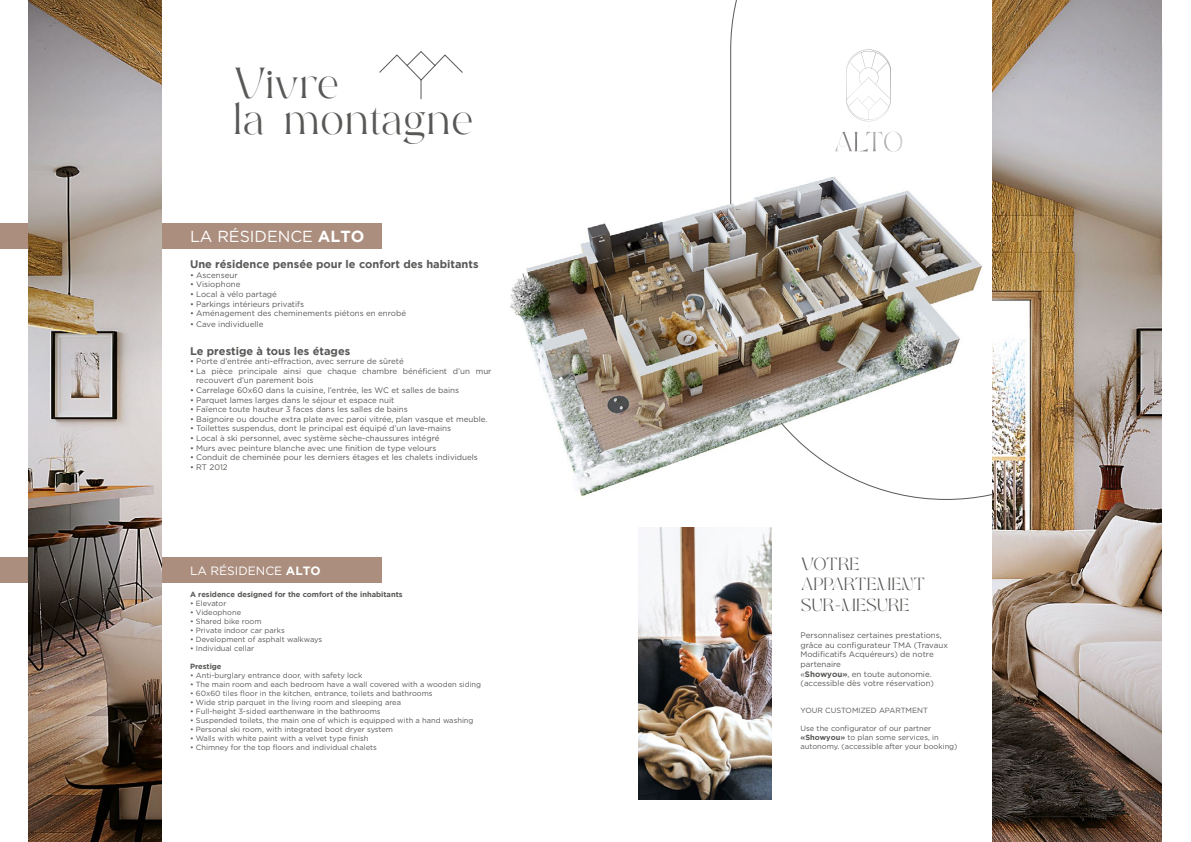
<style>
.page{position:relative;width:1191px;height:842px;background:#fff}
.page>*{position:absolute;margin:0;border:0;box-sizing:border-box;transform-origin:0 0}
.t1{font:42px/36px "PS Aelyn Regular";letter-spacing:-.065em;color:#585856}
.t2{font:17px/20.4px "PS Aelyn Regular";letter-spacing:-.055em;color:#585856}
.t3{font:16px "Gotham";color:#fff}
.t4{font:12px "Gotham";color:#fff}
.t5{font:700 11px "Gotham";color:#585856}
.t6{font:8px/9.6px "Gotham";color:#585856}
.t7{font:7.5px/9px "Gotham";color:#585856}
.t8{font:700 7.5px "Gotham";color:#585856}
.s1{font-weight:700}
</style>
<div class="page">
<img style="left:510px;top:204px;width:220px;height:293px">
<div style="left:0;top:223px;width:381px;height:26px;background:#ac8e7e"></div>
<div style="left:0;top:557px;width:381px;height:25px;background:#ac8e7e"></div>
<svg style="left:730px;top:0;width:262px;height:500px"></svg>
<img style="left:28px;top:0;width:133px;height:842px">
<img style="left:638px;top:527px;width:133px;height:272px">
<svg style="left:379px;top:51px;width:84px;height:49px"></svg>
<img style="left:992px;top:0;width:170px;height:842px">
<svg style="left:834px;top:49px;width:68px;height:103px"></svg>
<h1 class="t1" style="left:232px;top:67px;width:244px">Vivre<br>la montagne</h1>
<h3 class="t3" style="left:190px;top:226px;width:176px">LA RÉSIDENCE <span class="s1">ALTO</span></h3>
<h3 class="t5" style="left:190px;top:258px;width:290px">Une résidence pensée pour le confort des habitants</h3>
<p class="t6" style="left:190px;top:270px;width:49px">• Ascenseur</p>
<p class="t6" style="left:190px;top:280px;width:52px">• Visiophone</p>
<p class="t6" style="left:190px;top:289px;width:88px">• Local à vélo partagé</p>
<p class="t6" style="left:190px;top:299px;width:116px">• Parkings intérieurs privatifs</p>
<p class="t6" style="left:190px;top:308px;width:218px">• Aménagement des cheminements piétons en enrobé</p>
<p class="t6" style="left:190px;top:319px;width:75px">• Cave individuelle</p>
<h3 class="t5" style="left:190px;top:344px;width:162px">Le prestige à tous les étages</h3>
<p class="t6" style="left:190px;top:356px;width:215px">• Porte d’entrée anti-effraction, avec serrure de sûreté</p>
<p class="t6" style="left:196px;top:366px;width:297px;text-indent:-6px">• La pièce principale ainsi que chaque chambre bénéficient d’un mur recouvert d’un parement bois</p>
<p class="t6" style="left:190px;top:385px;width:271px">• Carrelage 60x60 dans la cuisine, l’entrée, les WC et salles de bains</p>
<p class="t6" style="left:190px;top:395px;width:206px">• Parquet lames larges dans le séjour et espace nuit</p>
<p class="t6" style="left:190px;top:404px;width:219px">• Faïence toute hauteur 3 faces dans les salles de bains</p>
<p class="t6" style="left:190px;top:414px;width:299px">• Baignoire ou douche extra plate avec paroi vitrée, plan vasque et meuble.</p>
<p class="t6" style="left:190px;top:424px;width:263px">• Toilettes suspendus, dont le principal est équipé d’un lave-mains</p>
<p class="t6" style="left:190px;top:433px;width:251px">• Local à ski personnel, avec système sèche-chaussures intégré</p>
<p class="t6" style="left:190px;top:443px;width:248px">• Murs avec peinture blanche avec une finition de type velours</p>
<p class="t6" style="left:190px;top:452px;width:289px">• Conduit de cheminée pour les derniers étages et les chalets individuels</p>
<p class="t6" style="left:190px;top:462px;width:39px">• RT 2012</p>
<h3 class="t4" style="left:190px;top:563px;width:132px">LA RÉSIDENCE <span class="s1">ALTO</span></h3>
<p class="t8" style="left:190px;top:590px;width:214px">A residence designed for the comfort of the inhabitants</p>
<p class="t7" style="left:190px;top:599px;width:38px">• Elevator</p>
<p class="t7" style="left:190px;top:608px;width:53px">• Videophone</p>
<p class="t7" style="left:190px;top:617px;width:73px">• Shared bike room</p>
<p class="t7" style="left:190px;top:626px;width:96px">• Private indoor car parks</p>
<p class="t7" style="left:190px;top:635px;width:134px">• Development of asphalt walkways</p>
<p class="t7" style="left:190px;top:644px;width:66px">• Individual cellar</p>
<p class="t8" style="left:190px;top:662px;width:33px">Prestige</p>
<p class="t7" style="left:190px;top:671px;width:174px">• Anti-burglary entrance door, with safety lock</p>
<p class="t7" style="left:190px;top:680px;width:293px">• The main room and each bedroom have a wall covered with a wooden siding</p>
<p class="t7" style="left:190px;top:689px;width:244px">• 60x60 tiles floor in the kitchen, entrance, toilets and bathrooms</p>
<p class="t7" style="left:190px;top:698px;width:212px">• Wide strip parquet in the living room and sleeping area</p>
<p class="t7" style="left:190px;top:707px;width:192px">• Full-height 3-sided earthenware in the bathrooms</p>
<p class="t7" style="left:190px;top:716px;width:285px">• Suspended toilets, the main one of which is equipped with a hand washing</p>
<p class="t7" style="left:190px;top:725px;width:205px">• Personal ski room, with integrated boot dryer system</p>
<p class="t7" style="left:190px;top:734px;width:180px">• Walls with white paint with a velvet type finish</p>
<p class="t7" style="left:190px;top:743px;width:188px">• Chimney for the top floors and individual chalets</p>
<h2 class="t2" style="left:800px;top:554px;width:127px">VOTRE<br>APPARTEMENT<br>SUR-MESURE</h2>
<p class="t6" style="left:800px;top:630px;width:149px">Personnalisez certaines prestations, grâce au configurateur TMA (Travaux<br>Modificatifs Acquéreurs) de notre partenaire<br>«<span class="s1">Showyou»</span>, en toute autonomie. (accessible dès votre réservation)</p>
<p class="t7" style="left:800px;top:706px;width:129px">YOUR CUSTOMIZED APARTMENT</p>
<p class="t7" style="left:800px;top:724px;width:158px">Use the configurator of our partner <span class="s1">«Showyou»</span> to plan some services, in autonomy. (accessible after your booking)</p>
</div>
